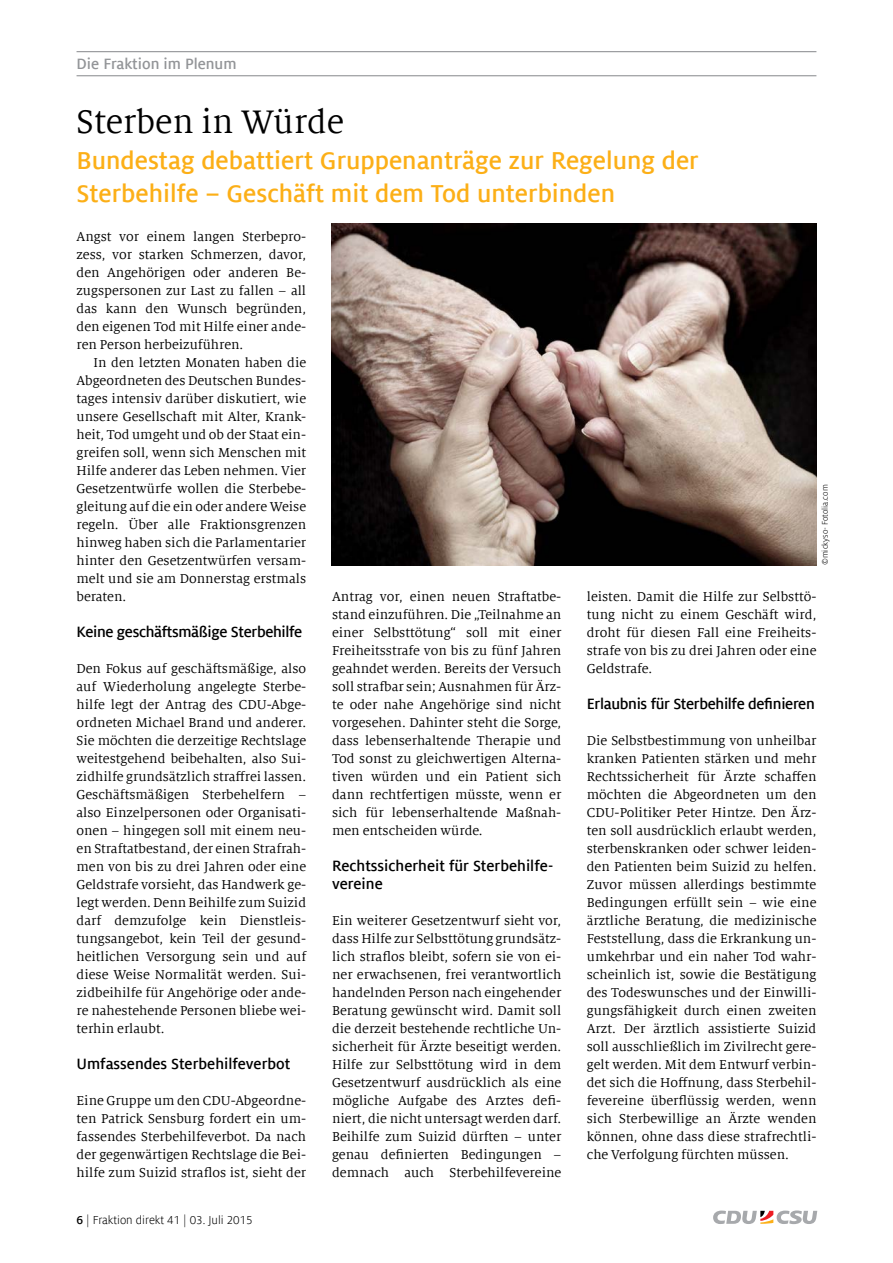
<style>
.page{position:relative;width:893px;height:1263px;background:#fff}
.page>*{position:absolute;margin:0;border:0;box-sizing:border-box;transform-origin:0 0}
.t1{font:36px "Milo Serif Offc";color:#000}
.t2{font:700 27px/33px "Milo Sans Offc";color:#fcaf17}
.t3{font:700 16.5px/18px "Milo Sans Offc";letter-spacing:-.01em;color:#000}
.t4{font:700 16.5px "Milo Sans Offc";color:#939598}
.t5{font:14.25px/18px "Milo Serif Offc";color:#000;text-align:justify}
.t6{font:12.75px "Milo Sans Offc";color:#000}
.t7{font:9px "Milo Sans Offc";color:#000}
.s1{font-weight:700}
</style>
<div class="page">
<svg style="left:713px;top:1210px;width:104px;height:14px"></svg>
<hr style="left:77px;top:51px;width:739px;height:1px;background:#939598">
<hr style="left:77px;top:75px;width:739px;height:1px;background:#939598">
<img style="left:332px;top:223px;width:484px;height:342px">
<p class="t4" style="left:77px;top:55px;width:161px">Die Fraktion im Plenum</p>
<h1 class="t1" style="left:77px;top:103px;width:269px">Sterben in Würde</h1>
<h2 class="t2" style="left:77px;top:144px;width:624px">Bundestag debattiert Gruppenanträge zur Regelung der<br>Sterbehilfe – Geschäft mit dem Tod unterbinden</h2>
<p class="t5" style="left:77px;top:228px;width:231px">Angst vor einem langen Sterbepro&shy;zess, vor starken Schmerzen, davor, den Angehörigen oder anderen Be&shy;zugspersonen zur Last zu fallen – all das kann den Wunsch begründen, den eigenen Tod mit Hilfe einer ande&shy;ren Person herbeizuführen.</p>
<p class="t5" style="left:77px;top:354px;width:231px;text-indent:17px">In den letzten Monaten haben die Abgeordneten des Deutschen Bundes&shy;tages intensiv darüber diskutiert, wie unsere Gesellschaft mit Alter, Krank&shy;heit, Tod umgeht und ob der Staat ein&shy;greifen soll, wenn sich Menschen mit Hilfe anderer das Leben nehmen. Vier Gesetzentwürfe wollen die Sterbebe&shy;gleitung auf die ein oder andere Weise regeln. Über alle Fraktionsgrenzen hinweg haben sich die Parlamentarier hinter den Gesetzentwürfen versam&shy;melt und sie am Donnerstag erstmals beraten.</p>
<p class="t3" style="left:77px;top:623px;width:227px">Keine geschäftsmäßige Sterbehilfe</p>
<p class="t5" style="left:77px;top:660px;width:231px">Den Fokus auf geschäftsmäßige, also auf Wiederholung angelegte Sterbe&shy;hilfe legt der Antrag des CDU-Abge&shy;ordneten Michael Brand und anderer.<br>Sie möchten die derzeitige Rechtslage weitestgehend beibehalten, also Sui&shy;zidhilfe grundsätzlich straffrei lassen.<br>Geschäftsmäßigen Sterbehelfern – also Einzelpersonen oder Organisati&shy;onen – hingegen soll mit einem neu&shy;en Straftatbestand, der einen Strafrah&shy;men von bis zu drei Jahren oder eine Geldstrafe vorsieht, das Handwerk ge&shy;legt werden. Denn Beihilfe zum Suizid darf demzufolge kein Dienstleis&shy;tungsangebot, kein Teil der gesund&shy;heitlichen Versorgung sein und auf diese Weise Normalität werden. Sui&shy;zidbeihilfe für Angehörige oder ande&shy;re nahestehende Personen bliebe wei&shy;terhin erlaubt.</p>
<p class="t3" style="left:77px;top:1055px;width:215px">Umfassendes Sterbehilfeverbot</p>
<p class="t5" style="left:77px;top:1092px;width:231px">Eine Gruppe um den CDU-Abgeordne&shy;ten Patrick Sensburg fordert ein um&shy;fassendes Sterbehilfeverbot. Da nach der gegenwärtigen Rechtslage die Bei&shy;hilfe zum Suizid straflos ist, sieht der</p>
<p class="t6" style="left:77px;top:1213px;width:178px"><span class="s1">6</span> | Fraktion direkt 41 | 03. Juli 2015</p>
<p class="t5" style="left:332px;top:588px;width:231px">Antrag vor, einen neuen Straftatbe&shy;stand einzuführen. Die „Teilnahme an einer Selbsttötung“ soll mit einer Freiheitsstrafe von bis zu fünf Jahren geahndet werden. Bereits der Versuch soll strafbar sein; Ausnahmen für Ärz&shy;te oder nahe Angehörige sind nicht vorgesehen. Dahinter steht die Sorge, dass lebenserhaltende Therapie und Tod sonst zu gleichwertigen Alterna&shy;tiven würden und ein Patient sich dann rechtfertigen müsste, wenn er sich für lebenserhaltende Maßnah&shy;men entscheiden würde.</p>
<p class="t3" style="left:332px;top:857px;width:223px">Rechtssicherheit für Sterbehilfe&shy;vereine</p>
<p class="t5" style="left:332px;top:912px;width:231px">Ein weiterer Gesetzentwurf sieht vor, dass Hilfe zur Selbsttötung grundsätz&shy;lich straflos bleibt, sofern sie von ei&shy;ner erwachsenen, frei verantwortlich handelnden Person nach eingehender Beratung gewünscht wird. Damit soll die derzeit bestehende rechtliche Un&shy;sicherheit für Ärzte beseitigt werden.<br>Hilfe zur Selbsttötung wird in dem Gesetzentwurf ausdrücklich als eine mögliche Aufgabe des Arztes defi&shy;niert, die nicht untersagt werden darf.<br>Beihilfe zum Suizid dürften – unter genau definierten Bedingungen – demnach auch Sterbehilfevereine</p>
<p class="t7" style="left:820px;top:565px;width:82px;rotate:-90deg">©mickyso- Fotolia.com</p>
<p class="t5" style="left:587px;top:588px;width:231px">leisten. Damit die Hilfe zur Selbsttö&shy;tung nicht zu einem Geschäft wird, droht für diesen Fall eine Freiheits&shy;strafe von bis zu drei Jahren oder eine Geldstrafe.</p>
<p class="t3" style="left:587px;top:695px;width:229px">Erlaubnis für Sterbehilfe definieren</p>
<p class="t5" style="left:587px;top:732px;width:231px">Die Selbstbestimmung von unheilbar kranken Patienten stärken und mehr Rechtssicherheit für Ärzte schaffen möchten die Abgeordneten um den CDU-Politiker Peter Hintze. Den Ärz&shy;ten soll ausdrücklich erlaubt werden, sterbenskranken oder schwer leiden&shy;den Patienten beim Suizid zu helfen.<br>Zuvor müssen allerdings bestimmte Bedingungen erfüllt sein – wie eine ärztliche Beratung, die medizinische Feststellung, dass die Erkrankung un&shy;umkehrbar und ein naher Tod wahr&shy;scheinlich ist, sowie die Bestätigung des Todeswunsches und der Einwilli&shy;gungsfähigkeit durch einen zweiten Arzt. Der ärztlich assistierte Suizid soll ausschließlich im Zivilrecht gere&shy;gelt werden. Mit dem Entwurf verbin&shy;det sich die Hoffnung, dass Sterbehil&shy;fevereine überflüssig werden, wenn sich Sterbewillige an Ärzte wenden können, ohne dass diese strafrechtli&shy;che Verfolgung fürchten müssen.</p>
</div>
